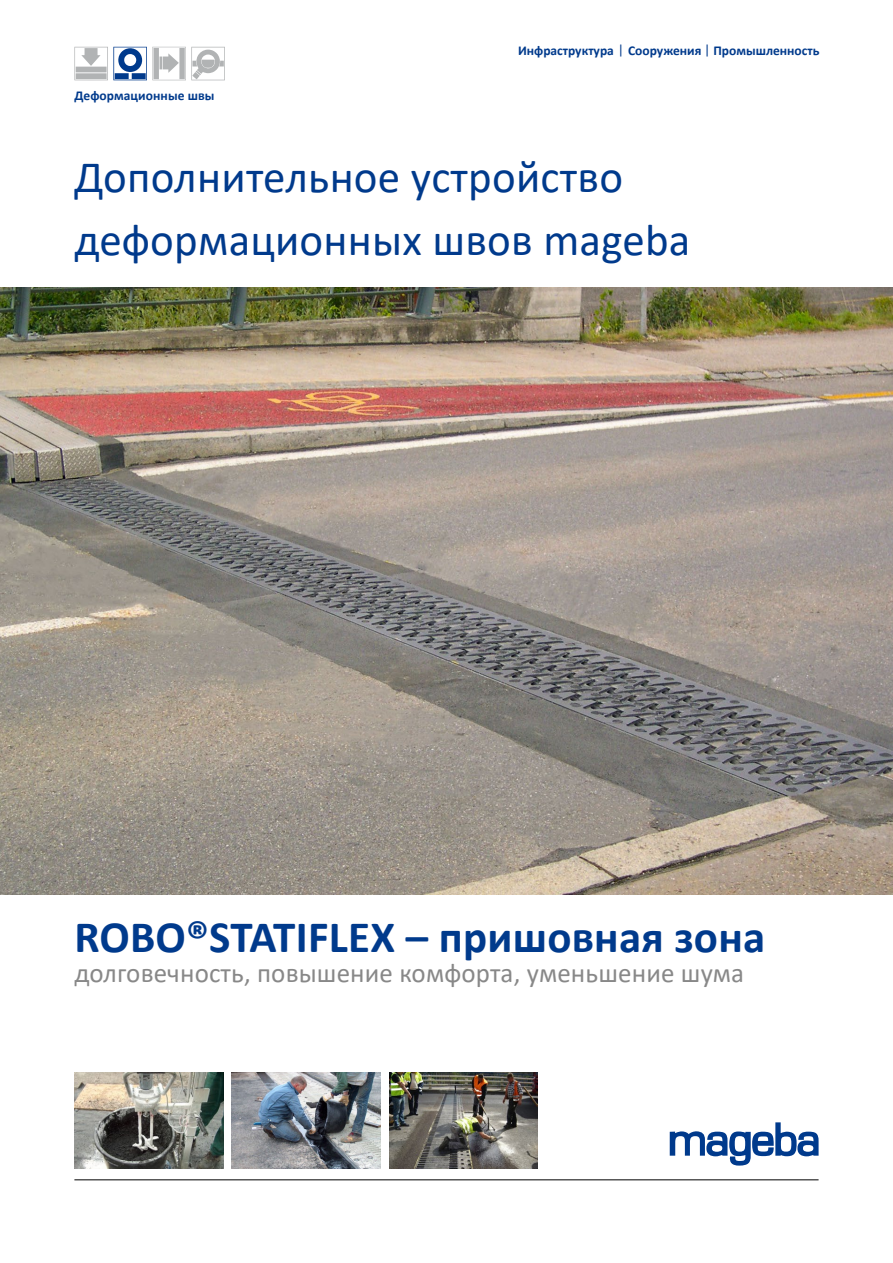
<style>
.page{position:relative;width:893px;height:1263px;background:#fff}
.page>*{position:absolute;margin:0;border:0;box-sizing:border-box;transform-origin:0 0}
.t1{font:45px/63px "Calibri";letter-spacing:.005em;color:#003a8c}
.t2{font:700 45px "Calibri";letter-spacing:.005em;color:#003a8c}
.t3{font:27px "Calibri";letter-spacing:.005em;color:#888}
.t4{font:700 13.5px "Calibri";color:#003a8c}
.s1{font-weight:400}
</style>
<div class="page">
<hr style="left:74px;top:1179px;width:745px;height:1px;background:#000">
<svg style="left:74px;top:47px;width:151px;height:34px"></svg>
<svg style="left:192px;top:72px;width:8px;height:7px"></svg>
<img style="left:0;top:287px;width:893px;height:608px">
<img style="left:389px;top:1073px;width:149px;height:95px">
<img style="left:232px;top:1073px;width:149px;height:95px">
<svg style="left:74px;top:1073px;width:149px;height:95px;background:#85847b"></svg>
<svg style="left:670px;top:1122px;width:149px;height:43px"></svg>
<p class="t4" style="left:74px;top:86px;width:141px">Деформационные швы</p>
<p class="t4" style="left:518px;top:41px;width:303px">Инфраструктура <span class="s1">|</span> Сооружения <span class="s1">|</span> Промышленность</p>
<h1 class="t1" style="left:74px;top:145px;width:617px">Дополнительное устройство деформационных швов mageba</h1>
<h1 class="t2" style="left:74px;top:905px;width:692px">ROBO®STATIFLEX – пришовная зона</h1>
<h2 class="t3" style="left:74px;top:954px;width:671px">долговечность, повышение комфорта, уменьшение шума</h2>
</div>
